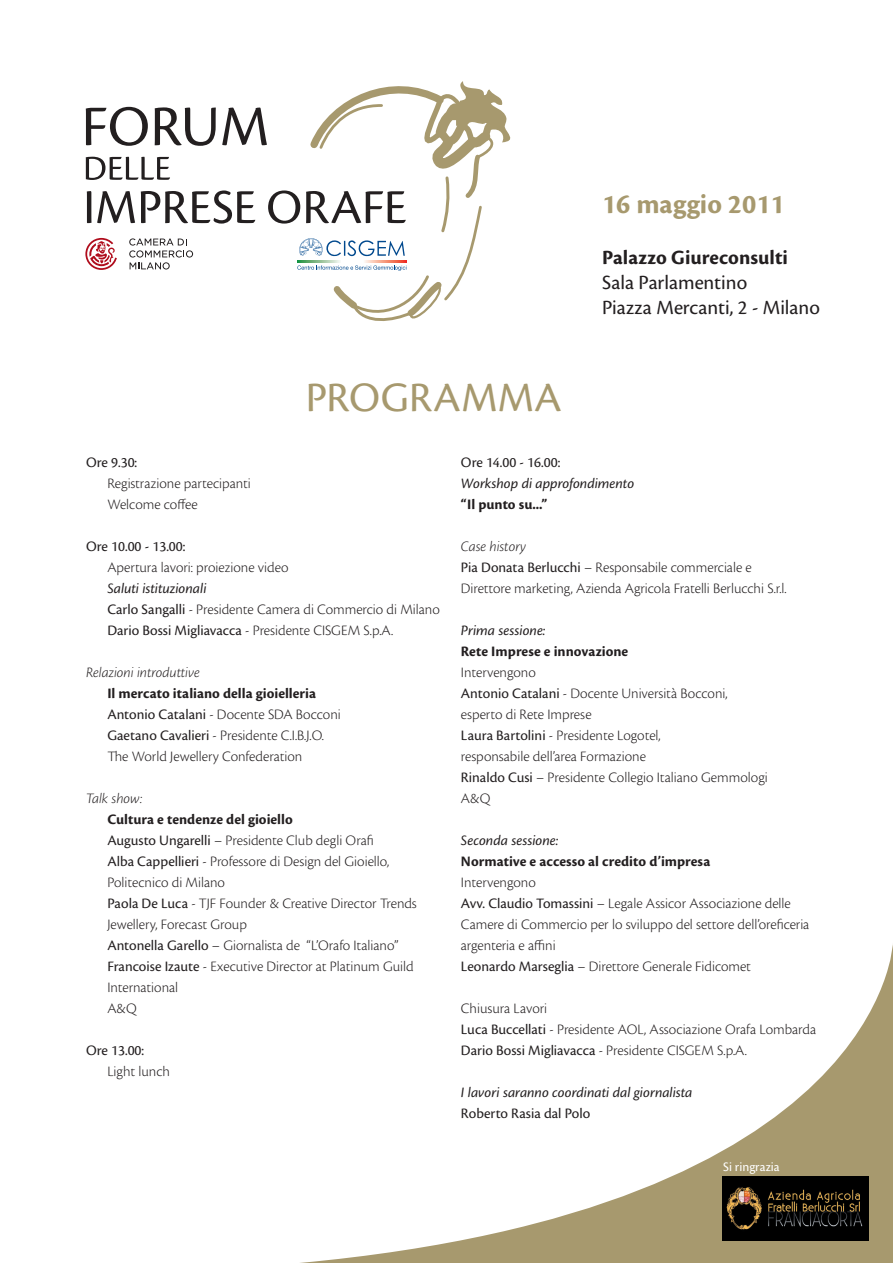
<style>
.page{position:relative;width:893px;height:1263px;background:#fff}
.page>*{position:absolute;margin:0;border:0;box-sizing:border-box;transform-origin:0 0}
.t1{font:43.5px "Cronos Pro";letter-spacing:.005em;color:#a7996e}
.t2{font:700 28.5px "Cronos Pro";color:#a7996e}
.t3{font:21px/25.2px "Cronos Pro";color:#231f20}
.t4{font:700 21px "Cronos Pro";letter-spacing:.005em;color:#231f20}
.t5{font:300 15px/21px "Cronos Pro";color:#231f20}
.t6{font:italic 15px "Cronos Pro";color:#231f20}
.t7{font:700 15px "Cronos Pro";color:#231f20}
.t8{font:15px "Cronos Pro";color:#231f20}
.t9{font:italic 300 15px "Cronos Pro";letter-spacing:-.005em;color:#231f20}
.t10{font:13.5px "Cronos Pro";color:#fff}
.s1{font-weight:400;font-style:italic}
.s2{font-weight:400}
.s3{font-weight:700}
.s4{font-style:italic}
</style>
<div class="page">
<svg style="left:300px;top:944px;width:593px;height:319px"></svg>
<img style="left:722px;top:1176px;width:147px;height:64px">
<svg style="left:85px;top:81px;width:425px;height:240px"></svg>
<h1 class="t1" style="left:306px;top:373px;width:258px">PROGRAMMA</h1>
<h2 class="t2" style="left:602px;top:188px;width:184px">16 maggio 2011</h2>
<h3 class="t4" style="left:602px;top:245px;width:187px">Palazzo Giureconsulti</h3>
<h3 class="t3" style="left:602px;top:270px;width:219px">Sala Parlamentino<br>Piazza Mercanti, 2 - Milano</h3>
<p class="t8" style="left:86px;top:453px;width:53px">Ore 9.30:</p>
<p class="t5" style="left:107px;top:472px;width:145px">Registrazione partecipanti<br>Welcome coffee</p>
<p class="t8" style="left:86px;top:537px;width:101px">Ore 10.00 - 13.00:</p>
<p class="t5" style="left:107px;top:556px;width:183px">Apertura lavori: proiezione video</p>
<p class="t5" style="left:107px;top:577px;width:334px"><span class="s1">Saluti istituzionali<br></span><span class="s2">Carlo Sangalli</span> - Presidente Camera di Commercio di Milano<br><span class="s2">Dario Bossi Migliavacca</span> - Presidente CISGEM S.p.A.</p>
<p class="t9" style="left:86px;top:664px;width:115px">Relazioni introduttive</p>
<p class="t5" style="left:107px;top:682px;width:235px"><span class="s3">Il mercato italiano della gioielleria </span><span class="s2">Antonio Catalani</span> - Docente SDA Bocconi <span class="s2">Gaetano Cavalieri</span> - Presidente C.I.B.J.O.<br>The World Jewellery Confederation</p>
<p class="t9" style="left:86px;top:790px;width:58px">Talk show:</p>
<p class="t5" style="left:107px;top:808px;width:311px"><span class="s3">Cultura e tendenze del gioiello<br></span><span class="s2">Augusto Ungarelli</span> – Presidente Club degli Orafi<br><span class="s2">Alba Cappellieri</span> - Professore di Design del Gioiello, Politecnico di Milano<br><span class="s2">Paola De Luca</span> - TJF Founder &amp; Creative Director Trends Jewellery, Forecast Group<br><span class="s2">Antonella Garello</span> – Giornalista de “L’Orafo Italiano” <span class="s2">Francoise Izaute</span> - Executive Director at Platinum Guild International<br>A&amp;Q</p>
<p class="t8" style="left:86px;top:1041px;width:60px">Ore 13.00:</p>
<p class="t5" style="left:107px;top:1060px;width:64px">Light lunch</p>
<p class="t8" style="left:461px;top:453px;width:101px">Ore 14.00 - 16.00:</p>
<p class="t6" style="left:461px;top:474px;width:175px">Workshop di approfondimento</p>
<p class="t7" style="left:461px;top:495px;width:88px">“Il punto su...”</p>
<p class="t5" style="left:461px;top:535px;width:327px"><span class="s4">Case history<br></span><span class="s2">Pia Donata Berlucchi</span> – Responsabile commerciale e<br>Direttore marketing, Azienda Agricola Fratelli Berlucchi S.r.l.</p>
<p class="t6" style="left:461px;top:621px;width:86px">Prima sessione:</p>
<p class="t7" style="left:461px;top:642px;width:169px">Rete Imprese e innovazione</p>
<p class="t5" style="left:461px;top:661px;width:308px">Intervengono<br><span class="s2">Antonio Catalani</span> - Docente Università Bocconi, esperto di Rete Imprese<br><span class="s2">Laura Bartolini</span> - Presidente Logotel,<br>responsabile dell’area Formazione<br><span class="s2">Rinaldo Cusi</span> – Presidente Collegio Italiano Gemmologi<br>A&amp;Q</p>
<p class="t6" style="left:461px;top:831px;width:99px">Seconda sessione:</p>
<p class="t7" style="left:461px;top:852px;width:251px">Normative e accesso al credito d’impresa</p>
<p class="t5" style="left:461px;top:871px;width:350px">Intervengono<br><span class="s2">Avv. Claudio Tomassini</span> – Legale Assicor Associazione delle Camere di Commercio per lo sviluppo del settore dell’oreficeria argenteria e affini<br><span class="s2">Leonardo Marseglia</span> – Direttore Generale Fidicomet</p>
<p class="t5" style="left:461px;top:997px;width:357px">Chiusura Lavori<br><span class="s2">Luca Buccellati</span> - Presidente AOL, Associazione Orafa Lombarda<br><span class="s2">Dario Bossi Migliavacca</span> - Presidente CISGEM S.p.A.</p>
<p class="t6" style="left:461px;top:1083px;width:233px">I lavori saranno coordinati dal giornalista</p>
<p class="t8" style="left:461px;top:1104px;width:131px">Roberto Rasia dal Polo</p>
<p class="t10" style="left:723px;top:1159px;width:58px">Si ringrazia</p>
</div>
